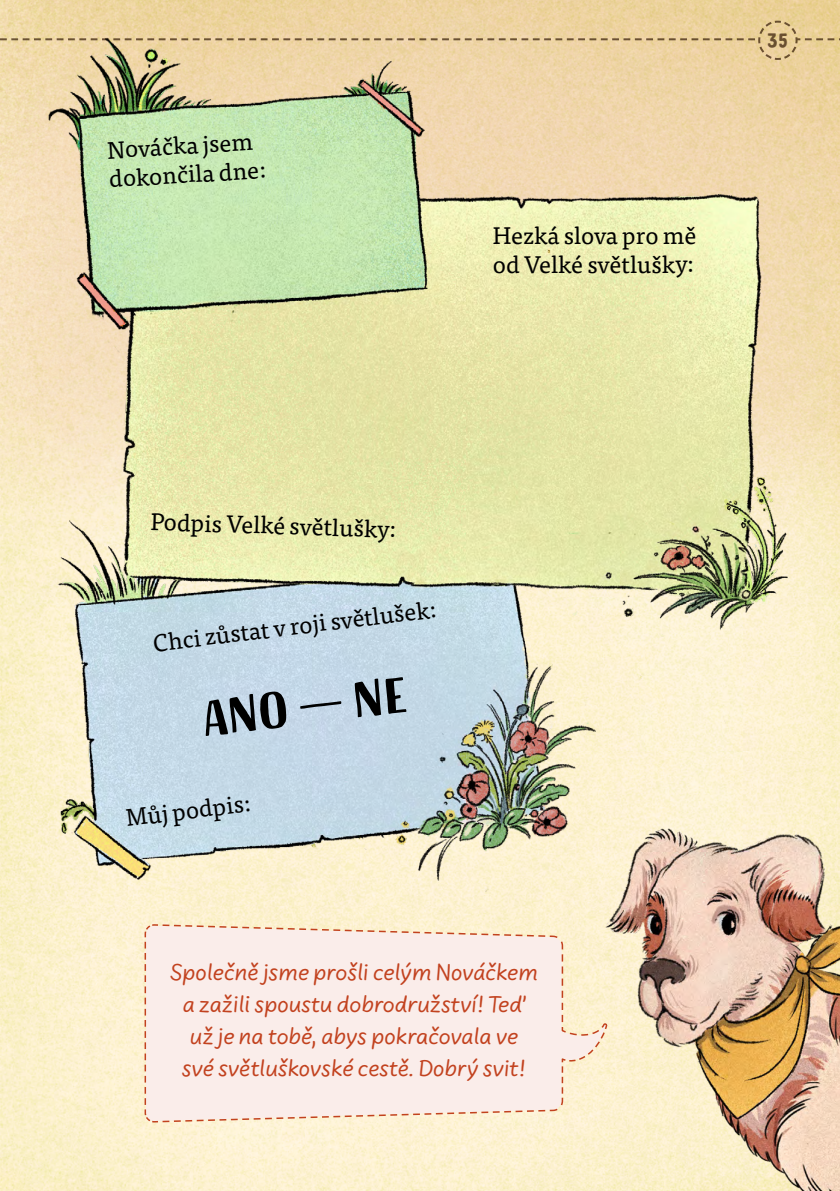
<style>
.page{position:relative;width:840px;height:1191px;background:#fff}
.page>*{position:absolute;margin:0;border:0;box-sizing:border-box;transform-origin:0 0}
.TXT___aktivita_centr{font:700 50px "Sofa Sans Hand";color:#000}
.STORY___avatar_text{font:24px/32px "Uberhand Pro";color:#c2421f;text-align:center}
.TXT___aktivita_centr-2{font:24px/29px "Tisa Pro";letter-spacing:-.005em;color:#000}
.t1{font:20px "Mr Dodo Regular Rounded";color:#736251}
</style>
<div class="page">
<img style="left:0;top:607px;width:839px;height:584px">
<img style="left:0;top:0;width:839px;height:607px">
<img style="left:5px;top:0;width:804px;height:980px">
<svg style="left:144px;top:923px;width:276px;height:200px;background:#f9ebe6"></svg>
<img style="left:420px;top:698px;width:419px;height:493px">
<svg style="left:0;top:20px;width:839px;height:41px;background:#e7ce9d"></svg>
<p class="TXT___aktivita_centr-2" style="left:106px;top:135px;width:158px;rotate:-4deg">Nováčka jsem dokončila dne:</p>
<p class="TXT___aktivita_centr-2" style="left:492px;top:220px;width:205px">Hezká slova pro mě od Velké světlušky:</p>
<p class="t1" style="left:766px;top:28px;width:23px">35</p>
<p class="TXT___aktivita_centr-2" style="left:151px;top:505px;width:247px;rotate:2deg">Podpis Velké světlušky:</p>
<p class="TXT___aktivita_centr-2" style="left:151px;top:627px;width:286px;rotate:-7deg">Chci zůstat v roji světlušek:</p>
<p class="TXT___aktivita_centr" style="left:199px;top:688px;width:206px;rotate:-7deg">ANO — NE</p>
<p class="TXT___aktivita_centr-2" style="left:124px;top:802px;width:127px;rotate:-7deg">Můj podpis:</p>
<p class="STORY___avatar_text" style="left:170px;top:955px;width:369px">Společně jsme prošli celým Nováčkem a zažili spoustu dobrodružství! Teď už je na tobě, abys pokračovala ve<br>své světluškovské cestě. Dobrý svit!</p>
</div>
